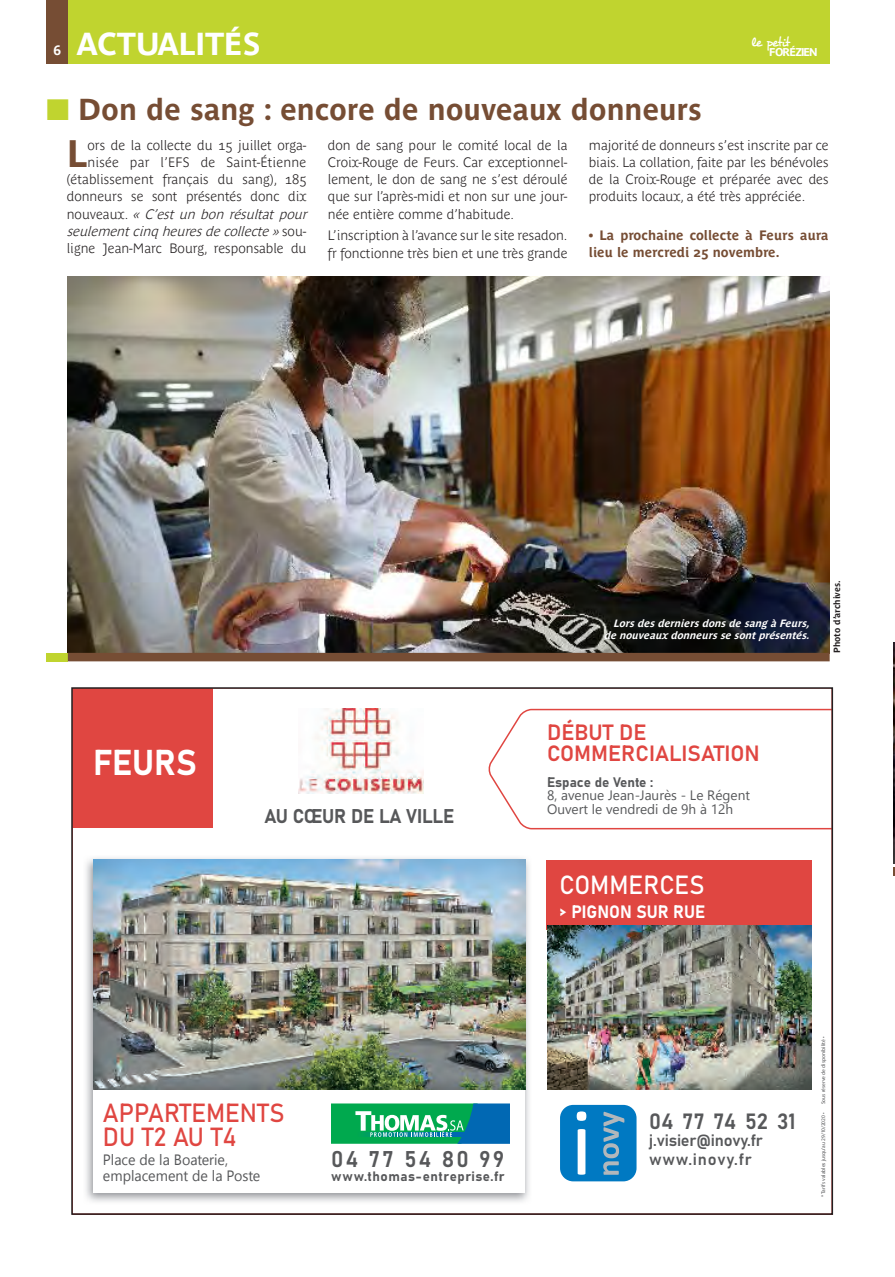
<style>
.page{position:relative;width:895px;height:1277px;background:#fff}
.page>*{position:absolute;margin:0;border:0;box-sizing:border-box;transform-origin:0 0}
.t1{font:700 37.95px "Parisine Plus";color:#764d34}
.t2{font:35.4px "Bahnschrift";color:#fff;scale:.95 1}
.BANDEAU{font:700 31.5px "Parisine";color:#fff}
.titre{font:700 30px "Parisine";color:#764d34}
.t3{font:25.95px/24px "Bahnschrift";color:#e04641;scale:.95 1}
.t4{font:25.95px "Bahnschrift";color:#fff;scale:.95 1}
.t5{font:22.5px "Bahnschrift";letter-spacing:.085em;color:#57585a}
.t6{font:21.75px/21.1px "Bahnschrift";color:#e04641}
.t7{font:21.75px "Bahnschrift";color:#57585a}
.t8{font:19.65px "Bahnschrift";letter-spacing:-.01em;color:#57585a;scale:.95 1}
.t9{font:17.7px "Bahnschrift";color:#fff;scale:.95 1}
.t10{font:16.35px/18.6px "Bahnschrift";letter-spacing:-.01em;color:#57585a}
.t11{font:15px "Segoe UI Emoji";color:#57585a;scale:.95 1}
.t12{font:13.65px "Bahnschrift";color:#57585a}
.t13{font:13.65px "Segoe UI Emoji";color:#57585a}
.t14{font:700 13.5px/17.2px "Parisine Plus Clair";color:#231f20;text-align:justify}
.t15{font:italic 700 13.5px "Parisine Plus Clair";color:#231f20}
.t16{font:700 13.5px/17.2px "Parisine Plus";color:#764d34}
.t17{font:13.5px "Bahnschrift";letter-spacing:.035em;color:#57585a}
.t18{font:700 13.5px "Parisine";color:#fff}
.t19{font:13.35px "Desyrel";letter-spacing:-.06em;color:#fff}
.t20{font:700 11.25px "Parisine";letter-spacing:-.08em;color:#fff}
.Légende_ok{font:italic 700 10.5px/12px "Parisine Plus";color:#fff;text-align:right}
.Légende_ok-2{font:700 9px "Parisine Plus";color:#231f20}
.t21{font:5.4px "TT Norms";color:#57585a}
.s1{color:#c0d42f}
.s2{font-style:normal}
</style>
<div class="page">
<div style="left:68px;top:0;width:761px;height:64px;background:#c0d42f"></div>
<img style="left:893px;top:642px;width:1px;height:221px">
<div style="left:47px;top:0;width:21px;height:64px;background:#764d34"></div>
<img style="left:68px;top:276px;width:761px;height:376px">
<div style="left:47px;top:652px;width:21px;height:9px;background:#c0d42f"></div>
<div style="left:68px;top:652px;width:761px;height:9px;background:#764d34"></div>
<img style="left:74px;top:690px;width:738px;height:512px">
<svg style="left:253px;top:1173px;width:6px;height:8px"></svg>
<svg style="left:104px;top:1153px;width:130px;height:31px"></svg>
<svg style="left:486px;top:708px;width:345px;height:122px"></svg>
<p class="t18" style="left:53px;top:42px;width:9px">6</p>
<p class="BANDEAU" style="left:76px;top:25px;width:185px">ACTUALITÉS</p>
<p class="titre" style="left:47px;top:92px;width:656px"><span class="s1">■</span> Don de sang : encore de nouveaux donneurs</p>
<p class="t19" style="left:750px;top:34px;width:41px">le petit</p>
<p class="t20" style="left:768px;top:45px;width:50px">FORÉZIEN</p>
<p class="t1" style="left:67px;top:131px;width:22px">L</p>
<p class="t14" style="left:87px;top:136px;width:220px">ors de la collecte du 15 juillet orga-</p>
<p class="t14" style="left:87px;top:153px;width:220px">nisée par l’EFS de Saint-Étienne</p>
<p class="t14" style="left:67px;top:171px;width:241px">(établissement français du sang), 185</p>
<p class="t14" style="left:67px;top:188px;width:241px">donneurs se sont présentés donc dix</p>
<p class="t15" style="left:67px;top:206px;width:245px"><span class="s2">n o u v e a u x .</span> « C’est un bon résultat pour</p>
<p class="t15" style="left:67px;top:223px;width:241px">seulementcinqheuresdecollecte»<span class="s2">s o u -</span></p>
<p class="t14" style="left:67px;top:240px;width:241px">ligne Jean-Marc Bourg, responsable du</p>
<p class="t14" style="left:328px;top:136px;width:241px">don de sang pour le comité local de la Croix-Rouge de Feurs. Car exceptionnel&shy;lement, le don de sang ne s’est déroulé que sur l’après-midi et non sur une jour&shy;née entière comme d’habitude.</p>
<p class="t14" style="left:328px;top:227px;width:241px">L’inscription à l’avance sur le site resadon. fr fonctionne très bien et une très grande</p>
<p class="t14" style="left:588px;top:136px;width:241px">majorité de donneurs s’est inscrite par ce biais. La collation, faite par les bénévoles de la Croix-Rouge et préparée avec des produits locaux, a été très appréciée.</p>
<p class="t16" style="left:588px;top:226px;width:241px">• La prochaine collecte à Feurs aura lieu le mercredi 25 novembre.</p>
<p class="Légende_ok" style="left:603px;top:617px;width:210px">LorsdesderniersdonsdesangàFeurs, denouveauxdonneurssesontprésentés.</p>
<p class="Légende_ok-2" style="left:831px;top:652px;width:74px;rotate:-90deg">Photo d’archives.</p>
<p class="t2" style="left:93px;top:740px;width:111px">FEURS</p>
<p class="t8" style="left:264px;top:803px;width:201px">AU CŒUR DE LA VILLE</p>
<p class="t6" style="left:547px;top:721px;width:214px">DÉBUT DE<br>COMMERCIALISATION</p>
<p class="t12" style="left:547px;top:773px;width:107px">Espace de Vente :</p>
<p class="t13" style="left:568px;top:787px;width:31px">❖ ■◆</p>
<p class="t13" style="left:626px;top:787px;width:52px">■ ◆➔▲</p>
<p class="t13" style="left:557px;top:800px;width:71px">◆❖ ▼ ● ❖■</p>
<p class="t4" style="left:559px;top:868px;width:154px">COMMERCES</p>
<p class="t9" style="left:559px;top:900px;width:155px">&gt; PIGNON SUR RUE</p>
<p class="t3" style="left:103px;top:1100px;width:193px">APPARTEMENTS<br>DU T2 AU T4</p>
<p class="t11" style="left:111px;top:1150px;width:5px">●</p>
<p class="t11" style="left:159px;top:1150px;width:47px">● □ ▼</p>
<p class="t11" style="left:131px;top:1166px;width:5px">●</p>
<p class="t11" style="left:212px;top:1166px;width:45px">● □▲▼</p>
<p class="t5" style="left:331px;top:1144px;width:174px">04 77 54 80 99</p>
<p class="t17" style="left:331px;top:1167px;width:175px">www.thomas-entreprise.fr</p>
<p class="t7" style="left:648px;top:1107px;width:148px">04 77 74 52 31</p>
<p class="t10" style="left:648px;top:1130px;width:115px">j.visier@inovy.fr www.inovy.fr</p>
<p class="t21" style="left:819px;top:1104px;width:69px;rotate:-90deg">Sous réserve de disponibilité •</p>
<p class="t21" style="left:819px;top:1196px;width:85px;rotate:-90deg">*Tarifs valables jusqu’au 29/10/2020 •</p>
</div>
